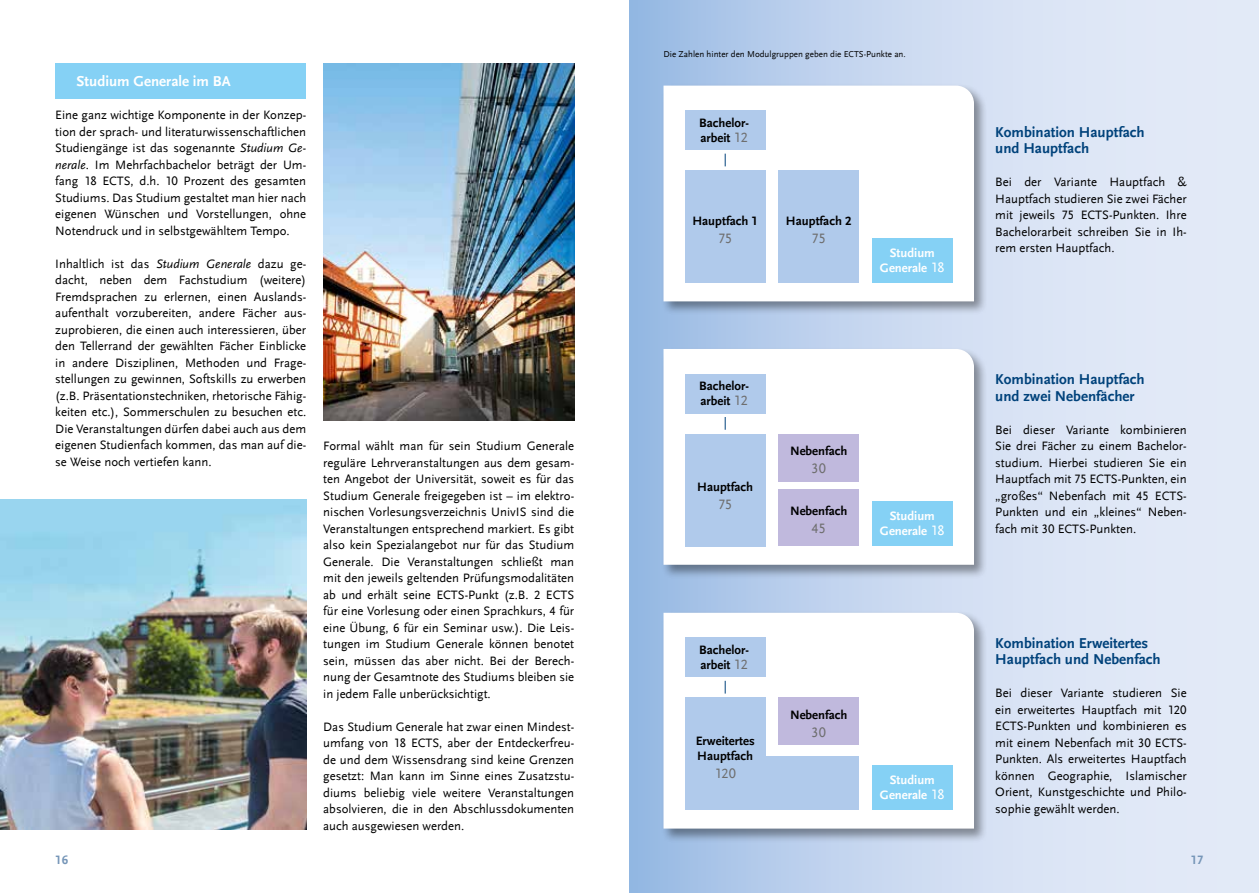
<style>
.page{position:relative;width:1259px;height:893px;background:#fff}
.page>*{position:absolute;margin:0;border:0;box-sizing:border-box;transform-origin:0 0}
.t1{font:700 15px/16.5px "UB Scala Sans";color:#00427b}
.t2{font:700 15px "UB Scala Sans";color:#fff}
.t3{font:14.25px "UB Scala Sans";color:#6e6e6e}
.t4{font:12.75px/16.5px "UB Scala Sans";color:#000;text-align:justify}
.t5{font:700 12.75px/15px "UB Scala Sans";color:#000}
.t6{font:700 12.75px/15px "UB Scala Sans";color:#fff;text-align:center}
.t7{font:700 12.75px "UB Scala Sans";color:#7696b8}
.t8{font:9px "UB Scala Sans";color:#000}
.s1{font-style:italic}
.s2{font-weight:400;font-size:14.25px;color:#6e6e6e}
.s3{font-weight:400;font-size:14.25px}
</style>
<div class="page">
<svg style="left:629px;top:0;width:630px;height:893px;background:#d1def2"></svg>
<div style="left:661px;top:610px;width:327px;height:233px;background:#000;opacity:.4"></div>
<svg style="left:663px;top:613px;width:311px;height:216px"></svg>
<div style="left:685px;top:698px;width:80px;height:112px;background:#b0caeb"></div>
<div style="left:762px;top:756px;width:97px;height:54px;background:#b0caeb"></div>
<div style="left:778px;top:698px;width:81px;height:47px;background:#c0b9dd"></div>
<div style="left:685px;top:637px;width:80px;height:40px;background:#b0caeb"></div>
<div style="left:872px;top:765px;width:80px;height:45px;background:#85d1f5"></div>
<svg style="left:725px;top:681px;width:1px;height:13px"></svg>
<div style="left:661px;top:347px;width:327px;height:232px;background:#000;opacity:.4"></div>
<svg style="left:663px;top:349px;width:311px;height:216px"></svg>
<div style="left:685px;top:434px;width:80px;height:112px;background:#b0caeb"></div>
<div style="left:778px;top:434px;width:81px;height:47px;background:#c0b9dd"></div>
<div style="left:778px;top:489px;width:81px;height:57px;background:#c0b9dd"></div>
<div style="left:685px;top:374px;width:80px;height:40px;background:#b0caeb"></div>
<div style="left:872px;top:502px;width:80px;height:44px;background:#85d1f5"></div>
<svg style="left:725px;top:417px;width:1px;height:13px"></svg>
<div style="left:661px;top:83px;width:327px;height:233px;background:#000;opacity:.4"></div>
<svg style="left:663px;top:86px;width:311px;height:215px"></svg>
<div style="left:685px;top:171px;width:80px;height:112px;background:#b0caeb"></div>
<div style="left:778px;top:171px;width:81px;height:112px;background:#b0caeb"></div>
<div style="left:685px;top:110px;width:80px;height:40px;background:#b0caeb"></div>
<div style="left:872px;top:238px;width:80px;height:45px;background:#85d1f5"></div>
<svg style="left:725px;top:154px;width:1px;height:12px"></svg>
<div style="left:55px;top:64px;width:251px;height:35px;background:#85d1f5"></div>
<img style="left:323px;top:64px;width:251px;height:357px">
<img style="left:0;top:499px;width:306px;height:330px">
<p class="t2" style="left:77px;top:73px;width:156px">Studium Generale im BA</p>
<p class="t4" style="left:55px;top:107px;width:252px">Eine ganz wichtige Komponente in der Konzep&shy;tion der sprach- und literaturwissenschaftlichen Studiengänge ist das sogenannte <span class="s1">Studium Ge&shy;nerale</span>. Im Mehrfachbachelor beträgt der Um&shy;fang 18 ECTS, d.h. 10 Prozent des gesamten Studiums. Das Studium gestaltet man hier nach eigenen Wünschen und Vorstellungen, ohne Notendruck und in selbstgewähltem Tempo.</p>
<p class="t4" style="left:55px;top:256px;width:252px">Inhaltlich ist das <span class="s1">Studium Generale</span> dazu ge&shy;dacht, neben dem Fachstudium (weitere)<br>Fremdsprachen zu erlernen, einen Auslands&shy;aufenthalt vorzubereiten, andere Fächer aus&shy;zuprobieren, die einen auch interessieren, über den Tellerrand der gewählten Fächer Einblicke in andere Disziplinen, Methoden und Frage&shy;stellungen zu gewinnen, Softskills zu erwerben (z.B. Präsentationstechniken, rhetorische Fähig&shy;keiten etc.), Sommerschulen zu besuchen etc.<br>Die Veranstaltungen dürfen dabei auch aus dem eigenen Studienfach kommen, das man auf die&shy;se Weise noch vertiefen kann.</p>
<p class="t4" style="left:323px;top:438px;width:252px">Formal wählt man für sein Studium Generale reguläre Lehrveranstaltungen aus dem gesam&shy;ten Angebot der Universität, soweit es für das Studium Generale freigegeben ist – im elektro&shy;nischen Vorlesungsverzeichnis UnivIS sind die Veranstaltungen entsprechend markiert. Es gibt also kein Spezialangebot nur für das Studium Generale. Die Veranstaltungen schließt man mit den jeweils geltenden Prüfungsmodalitäten ab und erhält seine ECTS-Punkt (z.B. 2 ECTS für eine Vorlesung oder einen Sprachkurs, 4 für eine Übung, 6 für ein Seminar usw.). Die Leis&shy;tungen im Studium Generale können benotet sein, müssen das aber nicht. Bei der Berech&shy;nung der Gesamtnote des Studiums bleiben sie in jedem Falle unberücksichtigt.</p>
<p class="t4" style="left:323px;top:718px;width:252px">Das Studium Generale hat zwar einen Mindest&shy;umfang von 18 ECTS, aber der Entdeckerfreu&shy;de und dem Wissensdrang sind keine Grenzen gesetzt: Man kann im Sinne eines Zusatzstu&shy;diums beliebig viele weitere Veranstaltungen absolvieren, die in den Abschlussdokumenten auch ausgewiesen werden.</p>
<p class="t8" style="left:663px;top:49px;width:244px">Die Zahlen hinter den Modulgruppen geben die ECTS-Punkte an.</p>
<p class="t5" style="left:699px;top:115px;width:51px">Bachelor&shy;arbeit <span class="s2">12</span></p>
<p class="t5" style="left:692px;top:214px;width:67px">Hauptfach 1</p>
<p class="t3" style="left:718px;top:230px;width:16px">75</p>
<p class="t5" style="left:786px;top:214px;width:67px">Hauptfach 2</p>
<p class="t3" style="left:811px;top:230px;width:16px">75</p>
<p class="t6" style="left:880px;top:245px;width:66px">Studium<br>Generale <span class="s3">18</span></p>
<p class="t5" style="left:699px;top:378px;width:51px">Bachelor&shy;arbeit <span class="s2">12</span></p>
<p class="t5" style="left:697px;top:479px;width:57px">Hauptfach</p>
<p class="t3" style="left:718px;top:496px;width:16px">75</p>
<p class="t5" style="left:790px;top:443px;width:59px">Nebenfach</p>
<p class="t3" style="left:811px;top:460px;width:16px">30</p>
<p class="t5" style="left:790px;top:503px;width:59px">Nebenfach</p>
<p class="t3" style="left:811px;top:520px;width:16px">45</p>
<p class="t6" style="left:880px;top:509px;width:66px">Studium<br>Generale <span class="s3">18</span></p>
<p class="t5" style="left:699px;top:642px;width:51px">Bachelor&shy;arbeit <span class="s2">12</span></p>
<p class="t5" style="left:695px;top:734px;width:61px">Erweitertes<br>Hauptfach</p>
<p class="t3" style="left:714px;top:765px;width:23px">120</p>
<p class="t5" style="left:790px;top:707px;width:59px">Nebenfach</p>
<p class="t3" style="left:811px;top:724px;width:16px">30</p>
<p class="t6" style="left:880px;top:772px;width:66px">Studium<br>Generale <span class="s3">18</span></p>
<p class="t1" style="left:995px;top:123px;width:151px">Kombination Hauptfach und Hauptfach</p>
<p class="t4" style="left:995px;top:174px;width:193px">Bei der Variante Hauptfach &amp; Hauptfach studieren Sie zwei Fächer mit jeweils 75 ECTS-Punkten. Ihre Bachelorarbeit schreiben Sie in Ih&shy;rem ersten Hauptfach.</p>
<p class="t1" style="left:995px;top:371px;width:151px">Kombination Hauptfach und zwei Nebenfächer</p>
<p class="t4" style="left:995px;top:421px;width:193px">Bei dieser Variante kombinieren Sie drei Fächer zu einem Bachelor&shy;studium. Hierbei studieren Sie ein Hauptfach mit 75 ECTS-Punkten, ein „großes“ Nebenfach mit 45 ECTS-Punkten und ein „kleines“ Neben&shy;fach mit 30 ECTS-Punkten.</p>
<p class="t1" style="left:995px;top:635px;width:167px">Kombination Erweitertes<br>Hauptfach und Nebenfach</p>
<p class="t4" style="left:995px;top:685px;width:193px">Bei dieser Variante studieren Sie ein erweitertes Hauptfach mit 120<br>ECTS-Punkten und kombinieren es mit einem Nebenfach mit 30 ECTS-Punkten. Als erweitertes Hauptfach können Geographie, Islamischer Orient, Kunstgeschichte und Philo&shy;sophie gewählt werden.</p>
<p class="t7" style="left:55px;top:852px;width:14px">16</p>
<p class="t7" style="left:1191px;top:852px;width:14px">17</p>
</div>
